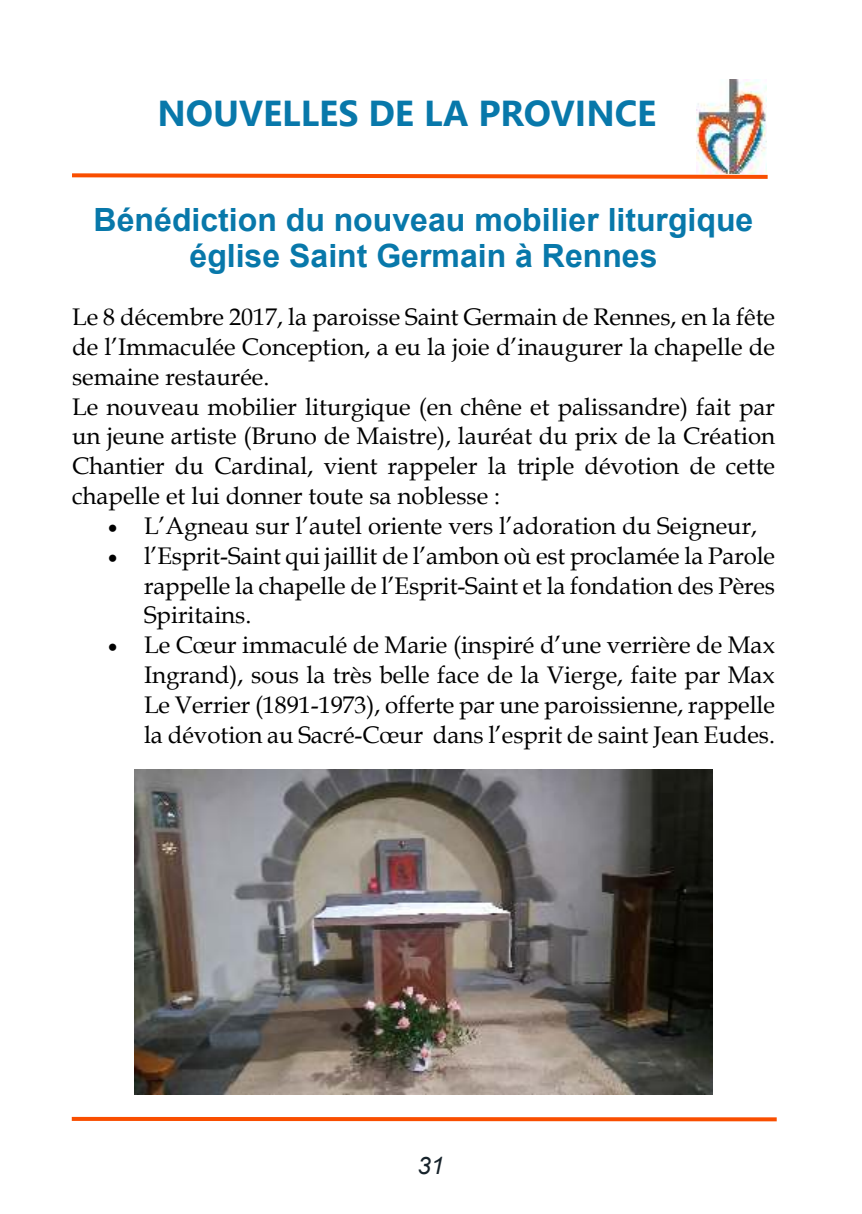
<style>
.page{position:relative;width:862px;height:1214px;background:#fff}
.page>*{position:absolute;margin:0;border:0;box-sizing:border-box;transform-origin:0 0}
.t1{font:700 36px "Segoe UI";color:#0878aa}
.t2{font:700 32px/36.6px "Arial";color:#0878aa;text-align:center}
.t3{font:24px/29.8px "Book Antiqua";color:#000}
.t4{font:italic 24px "Arial";color:#17232b}
</style>
<div class="page">
<img style="left:696px;top:79px;width:70px;height:92px">
<svg style="left:72px;top:171px;width:696px;height:8px"></svg>
<svg style="left:74px;top:1116px;width:700px;height:5px;fill:#f94e00"></svg>
<img style="left:134px;top:769px;width:579px;height:325px">
<h1 class="t1" style="left:157px;top:100px;width:500px">NOUVELLES DE LA PROVINCE</h1>
<h2 class="t2" style="left:94px;top:204px;width:661px">Bénédiction du nouveau mobilier liturgique église Saint Germain à Rennes</h2>
<p class="t3" style="left:72px;top:305px;width:704px">Le 8 décembre 2017, la paroisse Saint Germain de Rennes, en la fête de l’Immaculée Conception, a eu la joie d’inaugurer la chapelle de semaine restaurée.<br>Le nouveau mobilier liturgique (en chêne et palissandre) fait par un jeune artiste (Bruno de Maistre), lauréat du prix de la Création Chantier du Cardinal, vient rappeler la triple dévotion de cette chapelle et lui donner toute sa noblesse :</p>
<p class="t3" style="left:144px;top:513px;width:632px">L’Agneau sur l’autel oriente vers l’adoration du Seigneur, l’Esprit-Saint qui jaillit de l’ambon où est proclamée la Parole rappelle la chapelle de l’Esprit-Saint et la fondation des Pères Spiritains.<br>Le Cœur immaculé de Marie (inspiré d’une verrière de Max Ingrand), sous la très belle face de la Vierge, faite par Max Le Verrier (1891-1973), offerte par une paroissienne, rappelle la dévotion au Sacré-Cœur dans l’esprit de saint Jean Eudes.</p>
<p class="t4" style="left:417px;top:1156px;width:28px">31</p>
</div>
